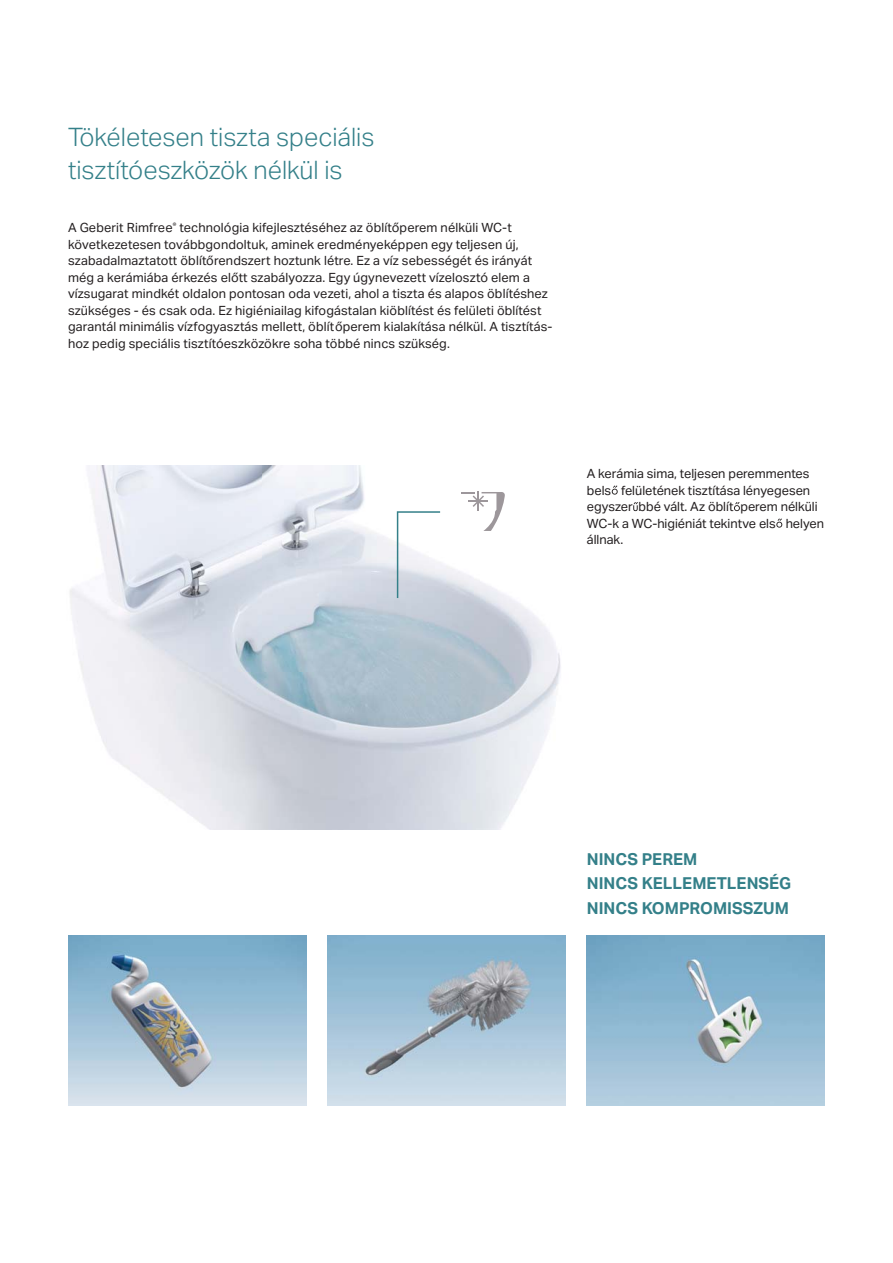
<style>
.page{position:relative;width:893px;height:1263px;background:#fff}
.page>*{position:absolute;margin:0;border:0;box-sizing:border-box;transform-origin:0 0}
.t1{font:300 25.5px/33px "Aktiv Grotesk Geberit";color:#348089}
.t2{font:700 16.5px/24.8px "Aktiv Grotesk Geberit";color:#348089}
.t3{font:12.75px/16.5px "Aktiv Grotesk Geberit";letter-spacing:.01em;color:#231f20}
</style>
<div class="page">
<svg style="left:612px;top:485px;width:6px;height:10px"></svg>
<svg style="left:633px;top:502px;width:5px;height:9px"></svg>
<svg style="left:734px;top:502px;width:6px;height:9px"></svg>
<svg style="left:776px;top:518px;width:6px;height:10px"></svg>
<img style="left:70px;top:466px;width:491px;height:363px">
<svg style="left:461px;top:492px;width:44px;height:39px"></svg>
<svg style="left:397px;top:511px;width:43px;height:87px"></svg>
<img style="left:68px;top:935px;width:238px;height:171px">
<img style="left:586px;top:935px;width:239px;height:171px">
<img style="left:327px;top:935px;width:238px;height:171px">
<h1 class="t1" style="left:68px;top:120px;width:308px">Tökéletesen tiszta speciális tisztítóeszközök nélkül is</h1>
<p class="t3" style="left:68px;top:220px;width:486px">A Geberit Rimfree<sup>®</sup> technológia kifejlesztéséhez az öblítőperem nélküli WC-t következetesen továbbgondoltuk, aminek eredményeképpen egy teljesen új, szabadalmaztatott öblítőrendszert hoztunk létre. Ez a víz sebességét és irányát még a kerámiába érkezés előtt szabályozza. Egy úgynevezett vízelosztó elem a vízsugarat mindkét oldalon pontosan oda vezeti, ahol a tiszta és alapos öblítéshez szükséges - és csak oda. Ez higiéniailag kifogástalan kiöblítést és felületi öblítést garantál minimális vízfogyasztás mellett, öblít őperem kialakítása nélkül. A tisztítás&shy;hoz pedig speciális tisztítóeszközökre soha többé nincs szükség.</p>
<p class="t3" style="left:587px;top:465px;width:239px">A kerámia sima, teljesen peremmentes bels felületének tisztítása lényegesen egyszer bbé vált. Az öblít perem nélküli WC-k a WC-higiéniát tekintve els helyen állnak.</p>
<p class="t2" style="left:587px;top:846px;width:206px">NINCS PEREM<br>NINCS KELLEMETLENSÉG<br>NINCS KOMPROMISSZUM</p>
</div>
